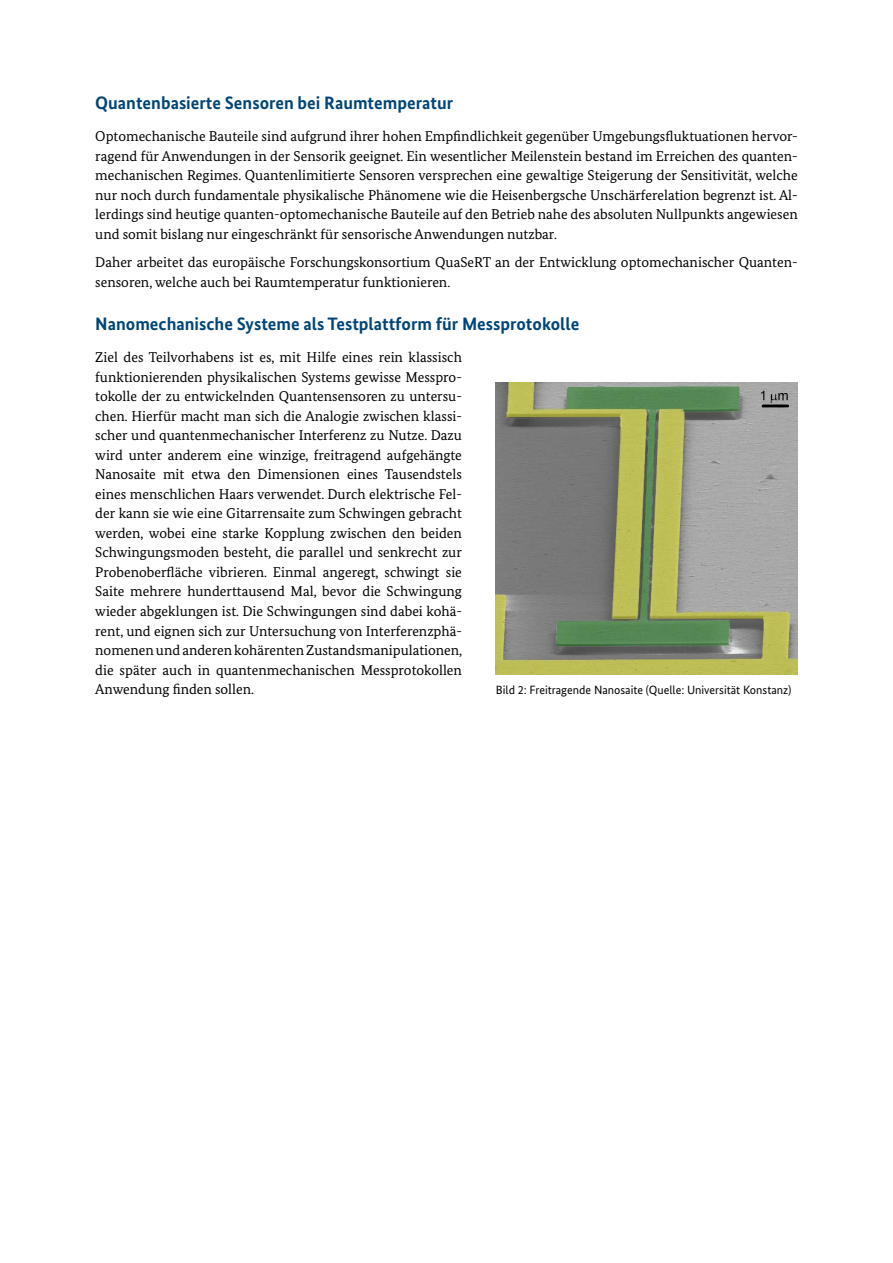
<style>
.page{position:relative;width:893px;height:1263px;background:#fff}
.page>*{position:absolute;margin:0;border:0;box-sizing:border-box;transform-origin:0 0}
.t1{font:700 18px "Bundes Sans";color:#004577}
.t2{font:14.25px/19.5px "Bundes Serif";color:#000;text-align:justify}
.t3{font:12px "Bundes Sans";color:#000}
</style>
<div class="page">
<img style="left:496px;top:383px;width:301px;height:292px">
<h3 class="t1" style="left:95px;top:92px;width:359px">Quantenbasierte Sensoren bei Raumtemperatur</h3>
<p class="t2" style="left:95px;top:127px;width:704px">Optomechanische Bauteile sind aufgrund ihrer hohen Empfindlichkeit gegenüber Umgebungsfluktuationen hervor&shy;ragend für Anwendungen in der Sensorik geeignet. Ein wesentlicher Meilenstein bestand im Erreichen des quanten&shy;mechanischen Regimes. Quantenlimitierte Sensoren versprechen eine gewaltige Steigerung der Sensitivität, welche nur noch durch fundamentale physikalische Phänomene wie die Heisenbergsche Unschärferelation begrenzt ist. Al&shy;lerdings sind heutige quanten-optomechanische Bauteile auf den Betrieb nahe des absoluten Nullpunkts angewiesen und somit bislang nur eingeschränkt für sensorische Anwendungen nutzbar.</p>
<p class="t2" style="left:95px;top:253px;width:704px">Daher arbeitet das europäische Forschungskonsortium QuaSeRT an der Entwicklung optomechanischer Quanten&shy;sensoren, welche auch bei Raumtemperatur funktionieren.</p>
<h3 class="t1" style="left:95px;top:313px;width:485px">Nanomechanische Systeme als Testplattform für Messprotokolle</h3>
<p class="t2" style="left:95px;top:348px;width:368px">Ziel des Teilvorhabens ist es, mit Hilfe eines rein klassisch funktionierenden physikalischen Systems gewisse Messpro&shy;tokolle der zu entwickelnden Quantensensoren zu untersu&shy;chen. Hierfür macht man sich die Analogie zwischen klassi&shy;scher und quantenmechanischer Interferenz zu Nutze. Dazu wird unter anderem eine winzige, freitragend aufgehängte Nanosaite mit etwa den Dimensionen eines Tausendstels eines menschlichen Haars verwendet. Durch elektrische Fel&shy;der kann sie wie eine Gitarrensaite zum Schwingen gebracht werden, wobei eine starke Kopplung zwischen den beiden Schwingungsmoden besteht, die parallel und senkrecht zur Probenoberfläche vibrieren. Einmal angeregt, schwingt sie Saite mehrere hunderttausend Mal, bevor die Schwingung wieder abgeklungen ist. Die Schwingungen sind dabei kohä&shy;rent, und eignen sich zur Untersuchung von Interferenzphä&shy;nomenen und anderen kohärenten Zustandsmanipulationen, die später auch in quantenmechanischen Messprotokollen Anwendung finden sollen.</p>
<p class="t3" style="left:496px;top:682px;width:297px">Bild 2: Freitragende Nanosaite (Quelle: Universität Konstanz)</p>
</div>
